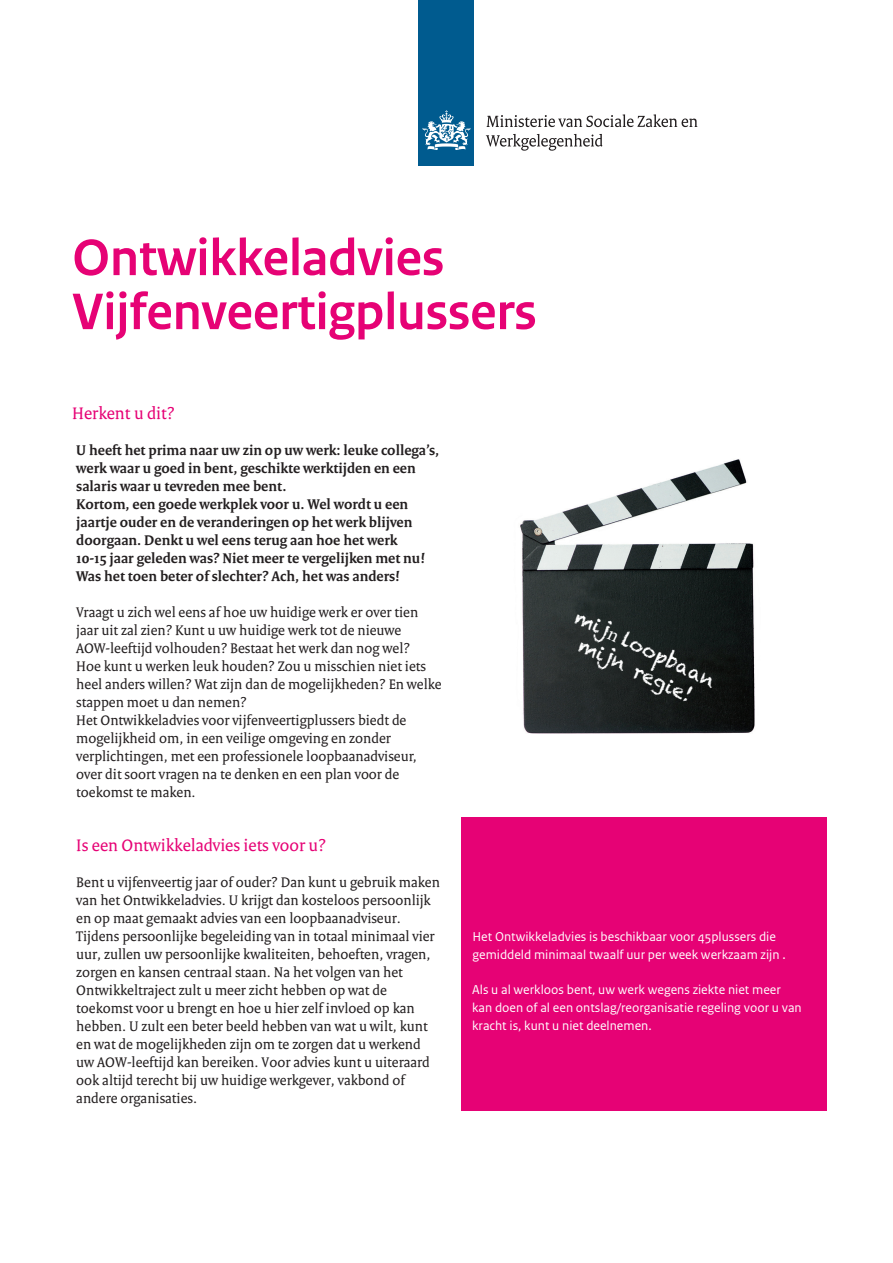
<style>
.page{position:relative;width:893px;height:1263px;background:#fff}
.page>*{position:absolute;margin:0;border:0;box-sizing:border-box;transform-origin:0 0}
._01_RO_Titel{font:700 54px/54px "Rijksoverheid Sans Heading";color:#e60275}
._05_RO_Alineakop{font:19.5px/23.4px "Chalkduster";color:#fff;text-align:center}
._10_RO_Broodtekst{font:18px "Rijksoverheid Serif";color:#e60275}
._04_RO_Paragraafkop{font:18px "Rijksoverheid Serif";color:#e60275}
._10_RO_Broodtekst-2{font:15px/18px "Rijksoverheid Serif";color:#231f20}
._10_RO_Broodtekst-3{font:700 15px/18px "Rijksoverheid Serif";color:#231f20}
._21_RO_Kader_Broodte{font:13.5px/18px "Rijksoverheid Sans Text";color:#fff}
.s1{font-family:"Minion Pro"}
.s2{font-family:"Rijksoverheid Sans Text TT"}
</style>
<div class="page">
<div style="left:461px;top:817px;width:365px;height:294px;background:#e60275"></div>
<img style="left:520px;top:459px;width:235px;height:275px">
<div style="left:419px;top:0;width:55px;height:166px;background:#005b8f"></div>
<svg style="left:423px;top:110px;width:47px;height:40px"></svg>
<svg style="left:486px;top:114px;width:211px;height:13px"></svg>
<svg style="left:486px;top:134px;width:116px;height:17px"></svg>
<p class="_01_RO_Titel" style="left:72px;top:232px;width:466px">Ontwikkeladvies<br>Vijfenveertigplussers</p>
<p class="_04_RO_Paragraafkop" style="left:72px;top:403px;width:104px">Herkent u dit?</p>
<p class="_10_RO_Broodtekst-3" style="left:76px;top:441px;width:365px">U heeft het prima naar uw zin op uw werk: leuke collega’s, werk waar u goed in bent, geschikte werktijden en een salaris waar u tevreden mee bent.<br>Kortom, een goede werkplek voor u. Wel wordt u een jaartje ouder en de veranderingen op het werk blijven doorgaan. Denkt u wel eens terug aan hoe het werk<br>10-15 jaar geleden was? Niet meer te vergelijken met nu!<br>Was het toen beter of slechter? Ach, het was anders!</p>
<p class="_10_RO_Broodtekst-2" style="left:76px;top:603px;width:367px">Vraagt u zich wel eens af hoe uw huidige werk er over tien jaar uit zal zien? Kunt u uw huidige werk tot de nieuwe AOW-leeftijd volhouden? Bestaat het werk dan nog wel?<br>Hoe kunt u werken leuk houden? Zou u misschien niet iets heel anders willen? Wat zijn dan de mogelijkheden? En welke stappen moet u dan nemen?<br>Het Ontwikkeladvies voor vijfenveertigplussers biedt de mogelijkheid om, in een veilige omgeving en zonder verplichtingen, met een professionele loopbaanadviseur, over dit soort vragen na te denken en een plan voor de toekomst te maken.</p>
<p class="_05_RO_Alineakop" style="left:581px;top:606px;width:155px;rotate:25deg">mij<span class="s1">n</span> loopbaan mijn regie!</p>
<p class="_10_RO_Broodtekst" style="left:76px;top:835px;width:251px">Is een Ontwikkeladvies iets voor u?</p>
<p class="_10_RO_Broodtekst-2" style="left:76px;top:873px;width:365px">Bent u vijfenveertig jaar of ouder? Dan kunt u gebruik maken van het Ontwikkeladvies. U krijgt dan kosteloos persoonlijk en op maat gemaakt advies van een loopbaanadviseur.<br>Tijdens persoonlijke begeleiding van in totaal minimaal vier uur, zullen uw persoonlijke kwaliteiten, behoeften, vragen, zorgen en kansen centraal staan. Na het volgen van het Ontwikkeltraject zult u meer zicht hebben op wat de toekomst voor u brengt en hoe u hier zelf invloed op kan hebben. U zult een beter beeld hebben van wat u wilt, kunt en wat de mogelijkheden zijn om te zorgen dat u werkend uw AOW-leeftijd kan bereiken. Voor advies kunt u uiteraard ook altijd terecht bij uw huidige werkgever, vakbond of andere organisaties.</p>
<p class="_21_RO_Kader_Broodte" style="left:472px;top:927px;width:315px">Het Ontwikkeladvies is beschikbaar voor 45plussers die gemiddeld minimaal twaalf uur per week werkzaam zijn <span class="s2">.</span></p>
<p class="_21_RO_Kader_Broodte" style="left:472px;top:980px;width:331px">Als u al werkloos bent, uw werk wegens ziekte niet meer kan doen of al een ontslag/reorganisatie regeling voor u van kracht is, kunt u niet deelnemen.</p>
</div>
